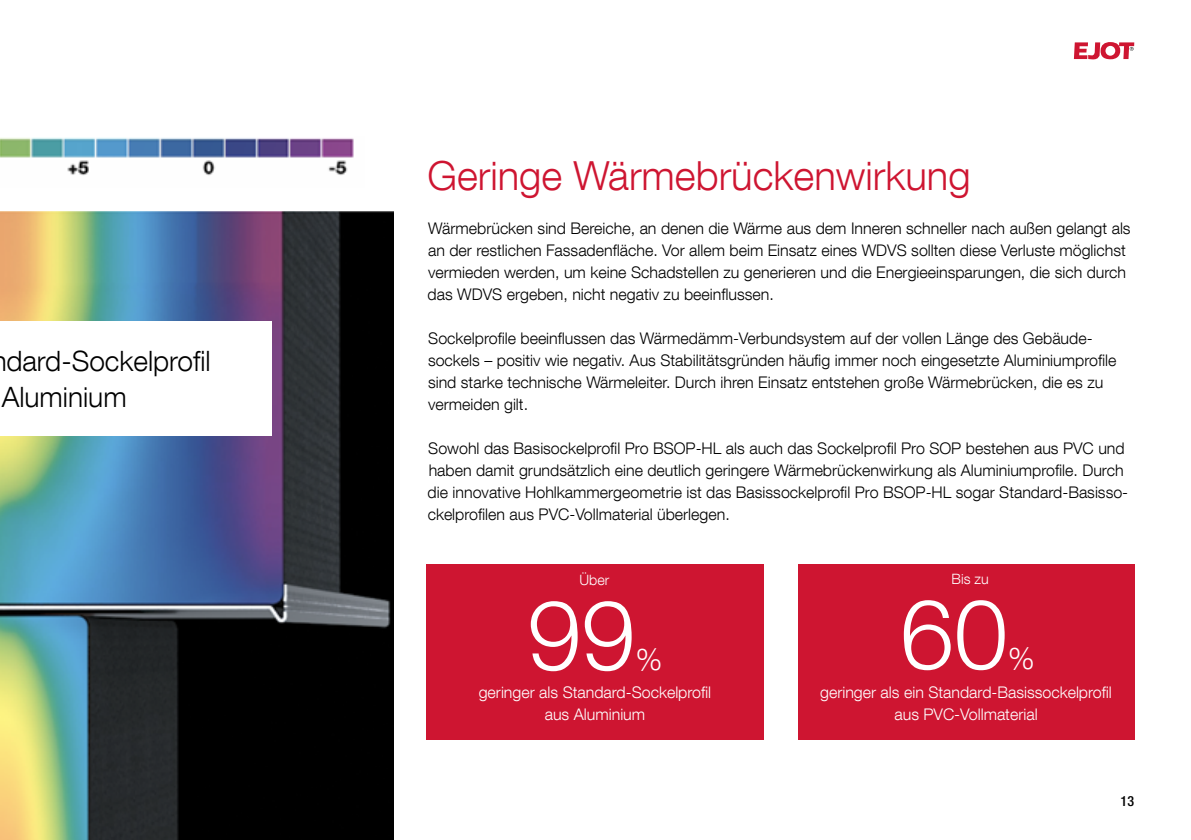
<style>
.page{position:relative;width:1191px;height:840px;background:#fff}
.page>*{position:absolute;margin:0;border:0;box-sizing:border-box;transform-origin:0 0}
.t1{font:300 97px "Helvetica Neue LT Com";color:#fff}
.t2{font:300 40px "Helvetica Neue LT Com";color:#ce1531}
.t3{font:300 30.4px "Helvetica Neue LT Com";color:#fff}
.t4{font:300 28px/36px "Helvetica Neue LT Com";color:#000}
.t5{font:300 16px/22px "Helvetica Neue LT Com";color:#000}
.t6{font:300 16px/22px "Helvetica Neue LT Com";color:#fff;text-align:center}
.t7{font:300 14.2px "Helvetica Neue LT Com";color:#fff}
.t8{font:500 condensed 14px "Helvetica Neue LT Com";color:#000}
</style>
<div class="page">
<svg style="left:1074px;top:42px;width:60px;height:17px"></svg>
<img style="left:0;top:211px;width:393px;height:628px">
<img style="left:0;top:137px;width:354px;height:39px">
<div style="left:0;top:321px;width:271px;height:114px;background:#fff"></div>
<div style="left:427px;top:564px;width:336px;height:175px;background:#ce1531"></div>
<div style="left:797px;top:564px;width:337px;height:175px;background:#ce1531"></div>
<h3 class="t4" style="left:2px;top:342px;width:211px">dard-Sockelprofil<br>Aluminium</h3>
<h2 class="t2" style="left:427px;top:151px;width:545px">Geringe Wärmebrückenwirkung</h2>
<p class="t5" style="left:427px;top:216px;width:704px">Wärmebrücken sind Bereiche, an denen die Wärme aus dem Inneren schneller nach außen gelangt als an der restlichen Fassadenfläche. Vor allem beim Einsatz eines WDVS sollten diese Verluste möglichst vermieden werden, um keine Schadstellen zu generieren und die Energieeinsparungen, die sich durch das WDVS ergeben, nicht negativ zu beeinflussen.</p>
<p class="t5" style="left:428px;top:326px;width:690px">Sockelprofile beeinflussen das Wärmedämm-Verbundsystem auf der vollen Länge des Gebäude&shy;sockels – positiv wie negativ. Aus Stabilitätsgründen häufig immer noch eingesetzte Aluminiumprofile sind starke technische Wärmeleiter. Durch ihren Einsatz entstehen große Wärmebrücken, die es zu vermeiden gilt.</p>
<p class="t5" style="left:427px;top:436px;width:702px">Sowohl das Basisockelprofil Pro BSOP-HL als auch das Sockelprofil Pro SOP bestehen aus PVC und haben damit grundsätzlich eine deutlich geringere Wärmebrückenwirkung als Aluminiumprofile. Durch die innovative Hohlkammergeometrie ist das Basissockelprofil Pro BSOP-HL sogar Standard-Basisso&shy;ckelprofilen aus PVC-Vollmaterial überlegen.</p>
<p class="t7" style="left:579px;top:571px;width:31px">Über</p>
<p class="t7" style="left:951px;top:570px;width:39px">Bis zu</p>
<h1 class="t1" style="left:527px;top:575px;width:109px">99</h1>
<h3 class="t3" style="left:635px;top:640px;width:28px">%</h3>
<h1 class="t1" style="left:900px;top:574px;width:109px">60</h1>
<h3 class="t3" style="left:1008px;top:639px;width:28px">%</h3>
<p class="t6" style="left:479px;top:680px;width:234px">geringer als Standard-Sockelprofil aus Aluminium</p>
<p class="t6" style="left:820px;top:680px;width:293px">geringer als ein Standard-Basissockelprofil aus PVC-Vollmaterial</p>
<p class="t8" style="left:1120px;top:792px;width:15px">13</p>
</div>
